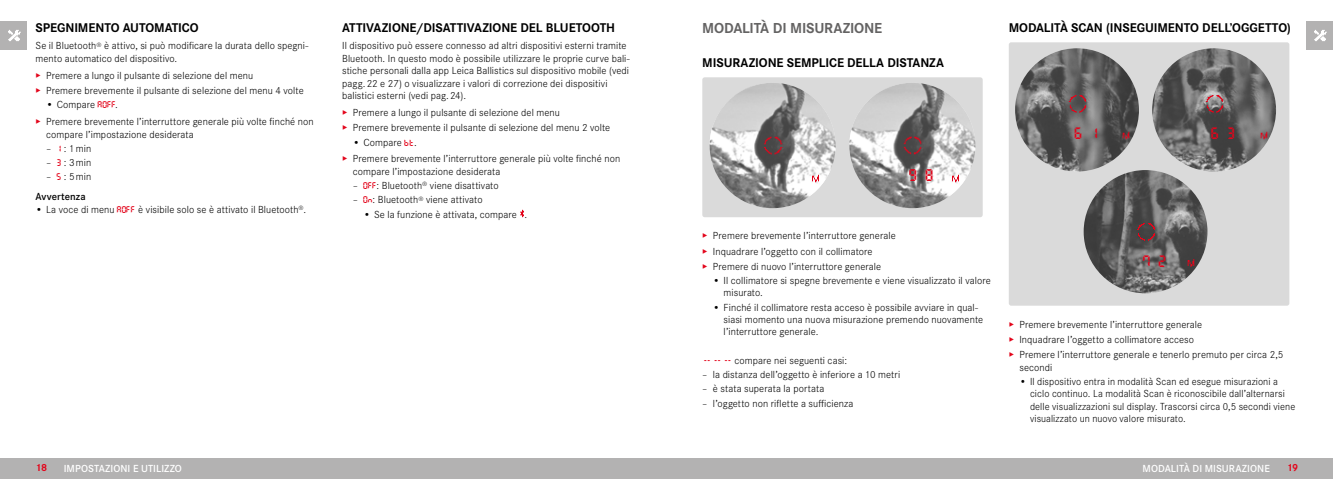
<style>
.page{position:relative;width:1333px;height:479px;background:#fff}
.page>*{position:absolute;margin:0;border:0;box-sizing:border-box;transform-origin:0 0}
.t1{font:17.25px "Digital Dismay";color:#e3051b}
.t2{font:16.88px "Digital Dismay";color:#e3051b}
.Heading____Chapter{font:700 15px "Corporate S";letter-spacing:-.015em;color:#646363}
.Heading____Heading_01{font:700 13.12px "Corporate S";letter-spacing:-.01em;color:#000}
.Text____Body_Text{font:300 10.62px/12.4px "Corporate S";letter-spacing:.005em;color:#000}
.t3{font:600 10.62px "Corporate S";color:#fff}
.Heading____Note_Heading{font:600 10.62px "Corporate S";letter-spacing:.005em;color:#000}
.t4{font:700 10.62px "Corporate S";color:#e3051b}
.s1{color:#e3051b}
.s2{font-family:"Digital Dismay";font-weight:400;font-size:10px;color:#e3051b}
</style>
<div class="page">
<div style="left:0;top:21px;width:27px;height:29px;background:#b3b2b2"></div>
<img style="left:8px;top:30px;width:13px;height:11px">
<div style="left:1306px;top:21px;width:26px;height:29px;background:#b3b2b2"></div>
<img style="left:1314px;top:30px;width:12px;height:11px">
<div style="left:666px;top:457px;width:666px;height:21px;background:#b3b2b2"></div>
<div style="left:0;top:457px;width:666px;height:21px;background:#b3b2b2"></div>
<div style="left:702px;top:77px;width:280px;height:140px;background:#dadada;border-radius:2px"></div>
<img style="left:709px;top:83px;width:126px;height:125px">
<img style="left:849px;top:83px;width:126px;height:125px">
<img style="left:762px;top:135px;width:26px;height:25px">
<img style="left:902px;top:135px;width:20px;height:20px">
<img style="left:807px;top:173px;width:15px;height:11px">
<img style="left:948px;top:173px;width:14px;height:11px">
<div style="left:1008px;top:42px;width:281px;height:263px;background:#dadada;border-radius:2px"></div>
<img style="left:1015px;top:48px;width:123px;height:123px;border-radius:62px">
<img style="left:1152px;top:48px;width:123px;height:123px;border-radius:62px">
<img style="left:1083px;top:170px;width:124px;height:123px;border-radius:62px">
<img style="left:1067px;top:94px;width:20px;height:20px">
<img style="left:1204px;top:94px;width:20px;height:20px">
<img style="left:1135px;top:222px;width:20px;height:20px">
<img style="left:1118px;top:130px;width:14px;height:11px">
<img style="left:1183px;top:258px;width:14px;height:11px">
<img style="left:1256px;top:130px;width:14px;height:11px">
<svg style="left:520px;top:209px;width:4px;height:8px"></svg>
<p class="Heading____Heading_01" style="left:35px;top:17px;width:165px">SPEGNIMENTO AUTOMATICO</p>
<p class="Text____Body_Text" style="left:35px;top:39px;width:274px">Se il Bluetooth<sup>®</sup> è attivo, si può modificare la durata dello spegni&shy;mento automatico del dispositivo.</p>
<p class="Text____Body_Text" style="left:35px;top:68px;width:219px"><span class="s1">▸</span> Premere a lungo il pulsante di selezione del menu</p>
<p class="Text____Body_Text" style="left:35px;top:83px;width:270px"><span class="s1">▸</span> Premere brevemente il pulsante di selezione del menu 4 volte</p>
<p class="Text____Body_Text" style="left:46px;top:98px;width:73px">• Compare <span class="s2">AOFF</span>.</p>
<p class="Text____Body_Text" style="left:46px;top:115px;width:269px;text-indent:-11px"><span class="s1">▸</span> Premere brevemente l’interruttore generale più volte finché non compare l’impostazione desiderata</p>
<p class="Text____Body_Text" style="left:46px;top:141px;width:47px">– <span class="s2">1</span> : 1min</p>
<p class="Text____Body_Text" style="left:46px;top:156px;width:47px">– <span class="s2">3</span> : 3min</p>
<p class="Text____Body_Text" style="left:46px;top:170px;width:47px">– <span class="s2">5</span> : 5min</p>
<p class="Heading____Note_Heading" style="left:35px;top:189px;width:52px">Avvertenza</p>
<p class="Text____Body_Text" style="left:35px;top:202px;width:272px">• La voce di menu <span class="s2">AOFF</span> è visibile solo se è attivato il Bluetooth<sup>®</sup>.</p>
<p class="Heading____Heading_01" style="left:342px;top:17px;width:274px">ATTIVAZIONE/DISATTIVAZIONE DEL BLUETOOTH</p>
<p class="Text____Body_Text" style="left:342px;top:39px;width:289px">Il dispositivo può essere connesso ad altri dispositivi esterni tramite Bluetooth. In questo modo è possibile utilizzare le proprie curve bali&shy;stiche personali dalla app Leica Ballistics sul dispositivo mobile (vedi pagg.22 e 27) o visualizzare i valori di correzione dei dispositivi balistici esterni (vedi pag.24).</p>
<p class="Text____Body_Text" style="left:342px;top:106px;width:219px"><span class="s1">▸</span> Premere a lungo il pulsante di selezione del menu</p>
<p class="Text____Body_Text" style="left:342px;top:121px;width:270px"><span class="s1">▸</span> Premere brevemente il pulsante di selezione del menu 2 volte</p>
<p class="Text____Body_Text" style="left:353px;top:135px;width:65px">• Compare <span class="s2">BT</span>.</p>
<p class="Text____Body_Text" style="left:353px;top:152px;width:269px;text-indent:-11px"><span class="s1">▸</span> Premere brevemente l’interruttore generale più volte finché non compare l’impostazione desiderata</p>
<p class="Text____Body_Text" style="left:353px;top:179px;width:147px">– <span class="s2">OFF</span>: Bluetooth<sup>®</sup> viene disattivato</p>
<p class="Text____Body_Text" style="left:353px;top:193px;width:131px">– <span class="s2">ON</span>: Bluetooth<sup>®</sup> viene attivato</p>
<p class="Text____Body_Text" style="left:363px;top:207px;width:165px">• Se la funzione è attivata, compare .</p>
<p class="Heading____Chapter" style="left:702px;top:16px;width:181px">MODALITÀ DI MISURAZIONE</p>
<p class="Heading____Heading_01" style="left:702px;top:52px;width:243px">MISURAZIONE SEMPLICE DELLA DISTANZA</p>
<p class="Heading____Heading_01" style="left:1008px;top:17px;width:283px">MODALITÀ SCAN (INSEGUIMENTO DELL’OGGETTO)</p>
<p class="t1" style="left:909px;top:166px;width:25px">9 8</p>
<p class="t2" style="left:1074px;top:124px;width:25px">6 1</p>
<p class="t2" style="left:1211px;top:124px;width:25px">6 3</p>
<p class="Text____Body_Text" style="left:702px;top:229px;width:195px"><span class="s1">▸</span> Premere brevemente l’interruttore generale</p>
<p class="Text____Body_Text" style="left:702px;top:244px;width:172px"><span class="s1">▸</span> Inquadrare l’oggetto con il collimatore</p>
<p class="Text____Body_Text" style="left:702px;top:259px;width:180px"><span class="s1">▸</span> Premere di nuovo l’interruttore generale</p>
<p class="Text____Body_Text" style="left:723px;top:273px;width:269px;text-indent:-11px">• Il collimatore si spegne brevemente e viene visualizzato il valore misurato.</p>
<p class="Text____Body_Text" style="left:723px;top:300px;width:261px;text-indent:-11px">• Finché il collimatore resta acceso è possibile avviare in qual&shy;siasi momento una nuova misurazione premendo nuovamente l’interruttore generale.</p>
<p class="Text____Body_Text" style="left:703px;top:353px;width:145px"><span class="s2">- - -</span> compare nei seguenti casi:</p>
<p class="Text____Body_Text" style="left:702px;top:367px;width:199px">– la distanza dell’oggetto è inferiore a 10 metri</p>
<p class="Text____Body_Text" style="left:702px;top:382px;width:123px">– è stata superata la portata</p>
<p class="Text____Body_Text" style="left:702px;top:396px;width:153px">– l’oggetto non riflette a sufficienza</p>
<p class="t2" style="left:1143px;top:252px;width:25px">7 2</p>
<p class="Text____Body_Text" style="left:1008px;top:317px;width:195px"><span class="s1">▸</span> Premere brevemente l’interruttore generale</p>
<p class="Text____Body_Text" style="left:1008px;top:332px;width:187px"><span class="s1">▸</span> Inquadrare l’oggetto a collimatore acceso</p>
<p class="Text____Body_Text" style="left:1019px;top:347px;width:265px;text-indent:-11px"><span class="s1">▸</span> Premere l’interruttore generale e tenerlo premuto per circa 2,5 secondi</p>
<p class="Text____Body_Text" style="left:1030px;top:374px;width:267px;text-indent:-11px">• Il dispositivo entra in modalità Scan ed esegue misurazioni a ciclo continuo. La modalità Scan è riconoscibile dall’alternarsi delle visualizzazioni sul display. Trascorsi circa 0,5 secondi viene visualizzato un nuovo valore misurato.</p>
<p class="t4" style="left:35px;top:459px;width:13px">18</p>
<p class="t3" style="left:64px;top:459px;width:120px">IMPOSTAZIONI E UTILIZZO</p>
<p class="t3" style="left:1142px;top:459px;width:129px">MODALITÀ DI MISURAZIONE</p>
<p class="t4" style="left:1286px;top:459px;width:13px">19</p>
</div>
